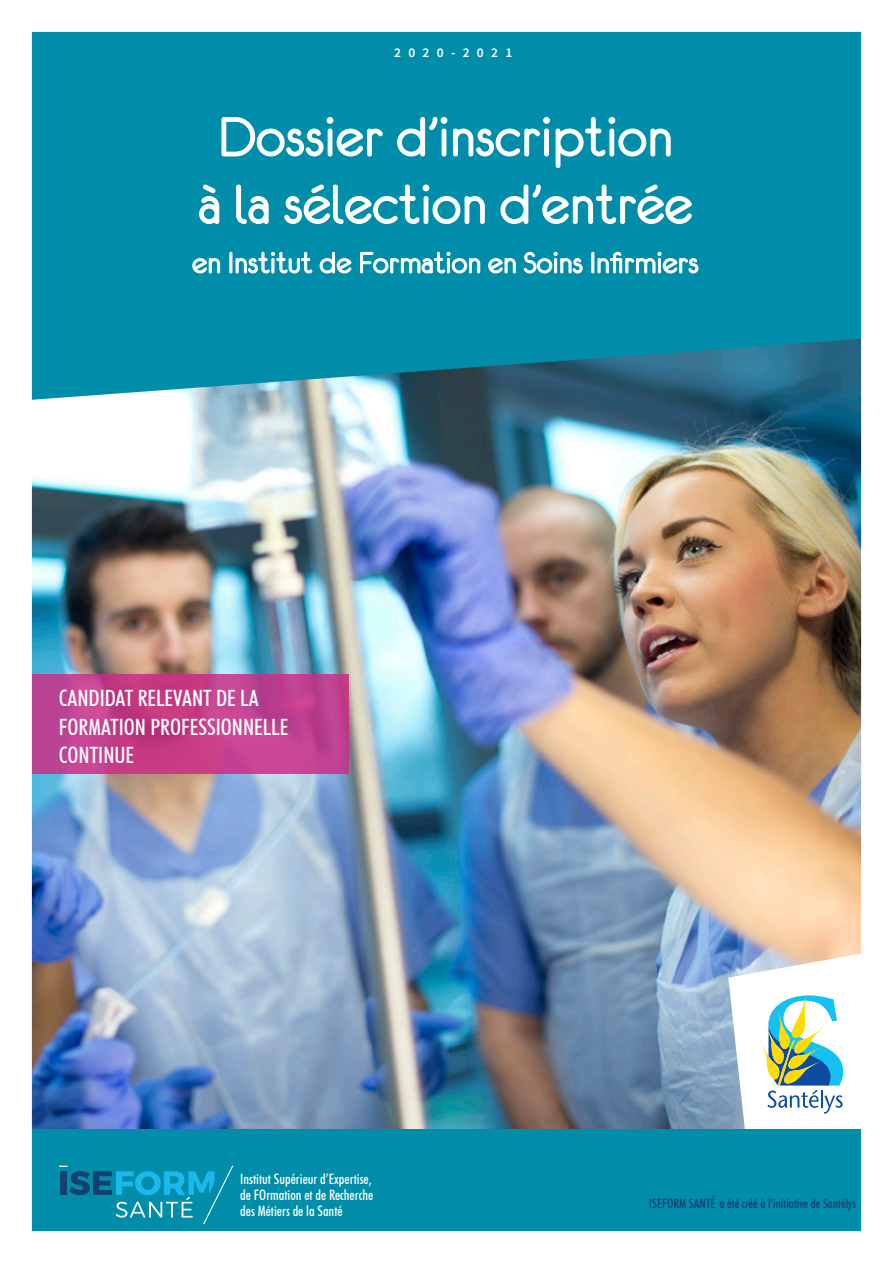
<style>
.page{position:relative;width:893px;height:1263px;background:#fff}
.page>*{position:absolute;margin:0;border:0;box-sizing:border-box;transform-origin:0 0}
.bloc_rose{font:61.5px/67.5px "Eurofurenceregular";color:#fff;text-align:center}
.bloc_rose-2{font:33px "Eurofurenceregular";color:#fff}
.bloc_rose-3{font:500 condensed 22.5px/28.5px "Futura BT";color:#fff}
.t1{font:500 condensed 14.4px/16.2px "Futura BT";color:#fff}
.t2{font:600 13.5px "Source Sans Pro";letter-spacing:.54em;color:#fff}
.t3{font:500 condensed 12.9px "Futura BT";color:#154071}
</style>
<div class="page">
<img style="left:31px;top:31px;width:831px;height:1201px">
<p class="t2" style="left:394px;top:44px;width:120px">2020-2021</p>
<p class="bloc_rose" style="left:198px;top:103px;width:496px">Dossier d’inscription<br>à la sélection d’entrée</p>
<p class="bloc_rose-2" style="left:192px;top:246px;width:508px">en Institut de Formation en Soins Infirmiers</p>
<p class="bloc_rose-3" style="left:59px;top:683px;width:231px">CANDIDAT RELEVANT DE LA<br>FORMATION PROFESSIONNELLE<br>CONTINUE</p>
<p class="t1" style="left:240px;top:1170px;width:135px">Institut Supérieur d’Expertise, de FOrmation et de Recherche des Métiers de la Santé</p>
<p class="t3" style="left:649px;top:1195px;width:208px">ISEFORM SANTÉ a été créé à l’initiative de Santélys</p>
</div>
